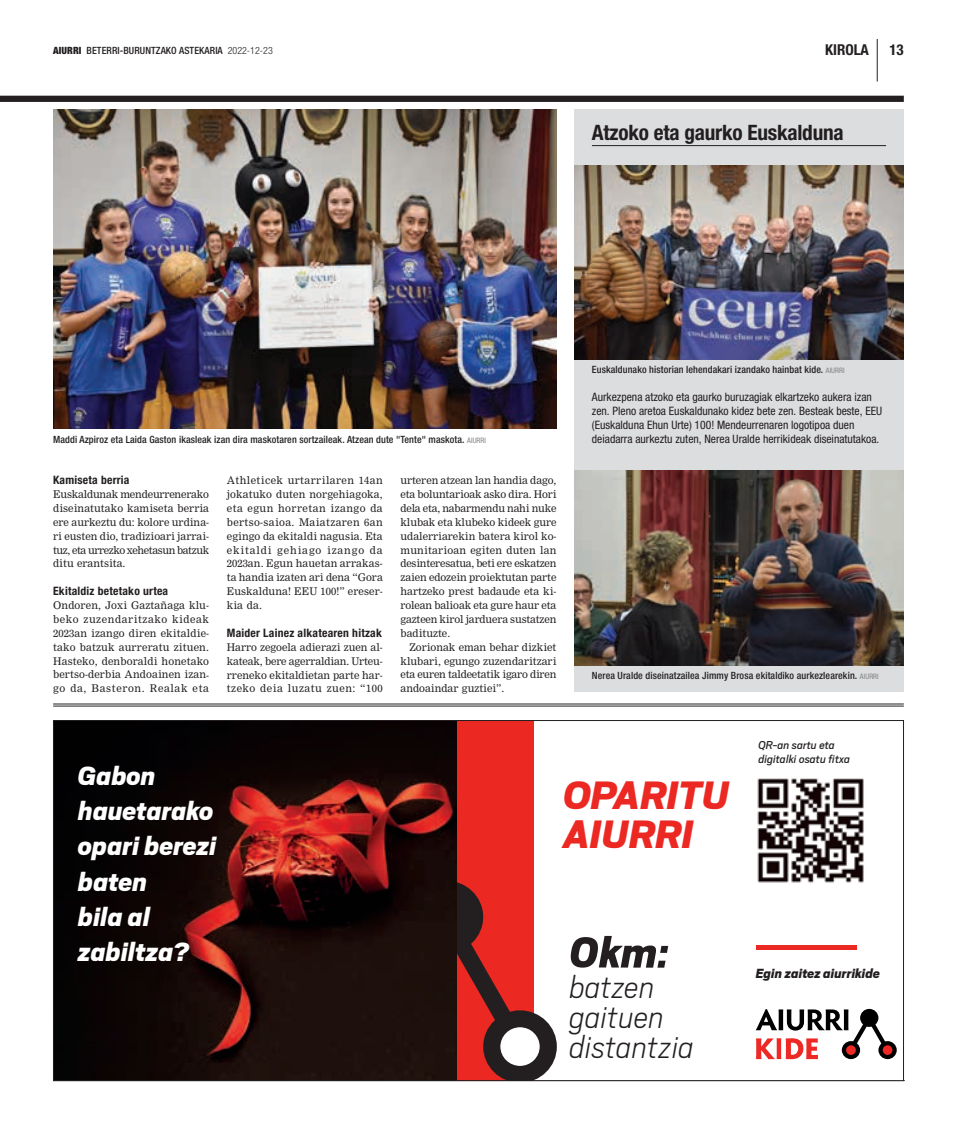
<style>
.page{position:relative;width:957px;height:1134px;background:#fff}
.page>*{position:absolute;margin:0;border:0;box-sizing:border-box;transform-origin:0 0}
.t1{font:italic 900 44px/39.4px "Scout";color:#ec2823}
.t2{font:italic 200 35.38px/30.2px "Scout";color:#231f20}
.t3{font:italic 900 29.38px/35.1px "Scout";color:#fff}
.t4{font:700 condensed 21.25px "Helvetica Neue";letter-spacing:-.01em;color:#231f20}
.t5{font:700 condensed 15px "Helvetica Neue";color:#231f20}
.t6{font:italic 900 14.75px "Scout";color:#231f20}
.t7{font:italic 12.75px/13px "Scout";color:#231f20}
.t8{font:condensed 11.62px/13.9px "Helvetica Neue";color:#231f20}
.t9{font:700 condensed 11.62px "Helvetica Neue";letter-spacing:.02em;color:#231f20}
.t10{font:10.38px/13.9px "M Nimrod";color:#231f20;text-align:justify}
.t11{font:500 condensed 10px "Helvetica Neue";letter-spacing:.01em;color:#231f20}
.s1{font-weight:900}
.s2{font-weight:300}
.s3{font-weight:400;font-size:7.5px;color:#808285}
</style>
<div class="page">
<div style="left:574px;top:110px;width:330px;height:582px;background:#dcdddf"></div>
<img style="left:574px;top:165px;width:330px;height:195px">
<img style="left:574px;top:470px;width:330px;height:195px">
<hr style="left:592px;top:145px;width:294px;height:1px;background:#231f20">
<img style="left:53px;top:110px;width:503px;height:319px">
<div style="left:0;top:96px;width:904px;height:6px;background:#231f20"></div>
<hr style="left:877px;top:39px;width:1px;height:42px;background:#231f20">
<img style="left:757px;top:778px;width:107px;height:105px">
<img style="left:55px;top:722px;width:402px;height:357px">
<div style="left:457px;top:720px;width:76px;height:361px;background:#ec2823"></div>
<svg style="left:457px;top:881px;width:100px;height:198px"></svg>
<svg style="left:571px;top:936px;width:97px;height:32px"></svg>
<div style="left:755px;top:945px;width:101px;height:5px;background:#ec2823"></div>
<svg style="left:755px;top:1009px;width:141px;height:50px"></svg>
<hr style="left:53px;top:704px;width:851px;height:1px;background:#231f20">
<hr style="left:53px;top:706px;width:851px;height:1px;background:#231f20">
<p class="t11" style="left:53px;top:45px;width:221px"><span class="s1">AIURRI</span> BETERRI-BURUNTZAKO ASTEKARIA <span class="s2">2022-12-23</span></p>
<h3 class="t5" style="left:825px;top:41px;width:44px">kirola</h3>
<h3 class="t5" style="left:889px;top:41px;width:16px">13</h3>
<h3 class="t4" style="left:592px;top:120px;width:253px">Atzoko eta gaurko Euskalduna</h3>
<p class="t11" style="left:53px;top:433px;width:434px">Maddi Azpiroz eta Laida Gaston ikasleak izan dira maskotaren sortzaileak. Atzean dute "Tente" maskota. <span class="s3">aiurri</span></p>
<p class="t9" style="left:53px;top:473px;width:78px">Kamiseta berria</p>
<p class="t10" style="left:53px;top:487px;width:157px">Euskaldunak mendeurrenerako diseinatutako kamiseta berria ere aurkeztu du: kolore urdina&shy;ri eusten dio, tradizioari jarrai&shy;tuz, eta urrezko xehetasun batzuk ditu erantsita.</p>
<p class="t9" style="left:53px;top:584px;width:117px">Ekitaldiz betetako urtea</p>
<p class="t10" style="left:53px;top:598px;width:157px">Ondoren, Joxi Gaztañaga klu&shy;beko zuzendaritzako kideak 2023an izango diren ekitaldie&shy;tako batzuk aurreratu zituen.<br>Hasteko, denboraldi honetako bertso-derbia Andoainen izan&shy;go da, Basteron. Realak eta</p>
<p class="t10" style="left:227px;top:474px;width:157px">Athleticek urtarrilaren 14an jokatuko duten norgehiagoka, eta egun horretan izango da bertso-saioa. Maiatzaren 6an egingo da ekitaldi nagusia. Eta ekitaldi gehiago izango da 2023an. Egun hauetan arrakas&shy;ta handia izaten ari dena “Gora Euskalduna! EEU 100!” ereser&shy;kia da.</p>
<p class="t9" style="left:227px;top:626px;width:156px">Maider Lainez alkatearen hitzak</p>
<p class="t10" style="left:227px;top:640px;width:157px">Harro zegoela adierazi zuen al&shy;kateak, bere agerraldian. Urteu&shy;rreneko ekitaldietan parte har&shy;tzeko deia luzatu zuen: “100</p>
<p class="t10" style="left:400px;top:474px;width:158px">urteren atzean lan handia dago, eta boluntarioak asko dira. Hori dela eta, nabarmendu nahi nuke klubak eta klubeko kideek gure udalerriarekin batera kirol ko&shy;munitarioan egiten duten lan desinteresatua, beti ere eskatzen zaien edozein proiektutan parte hartzeko prest badaude eta ki&shy;rolean balioak eta gure haur eta gazteen kirol jarduera sustatzen badituzte.</p>
<p class="t10" style="left:400px;top:640px;width:157px;text-indent:9px">Zorionak eman behar dizkiet klubari, egungo zuzendaritzari eta euren taldeetatik igaro diren andoaindar guztiei”.</p>
<p class="t11" style="left:592px;top:364px;width:254px">Euskaldunako historian lehendakari izandako hainbat kide. <span class="s3">aiurri</span></p>
<p class="t8" style="left:592px;top:390px;width:291px">Aurkezpena atzoko eta gaurko buruzagiak elkartzeko aukera izan zen. Pleno aretoa Euskaldunako kidez bete zen. Besteak beste, EEU (Euskalduna Ehun Urte) 100! Mendeurrenaren logotipoa duen deiadarra aurkeztu zuten, Nerea Uralde herrikideak diseinatutakoa.</p>
<p class="t11" style="left:592px;top:669px;width:288px">Nerea Uralde diseinatzailea Jimmy Brosa ekitaldiko aurkezlearekin. <span class="s3">aiurri</span></p>
<h3 class="t3" style="left:78px;top:757px;width:140px">Gabon hauetarako opari berezi baten<br>bila al zabiltza?</h3>
<h1 class="t1" style="left:563px;top:773px;width:167px">OPARITU<br>AIURRI</h1>
<p class="t7" style="left:758px;top:738px;width:93px">QR-an sartu eta digitalki osatu fitxa</p>
<h2 class="t2" style="left:569px;top:970px;width:126px">batzen gaituen distantzia</h2>
<h3 class="t6" style="left:755px;top:963px;width:126px">Egin zaitez aiurrikide</h3>
</div>
